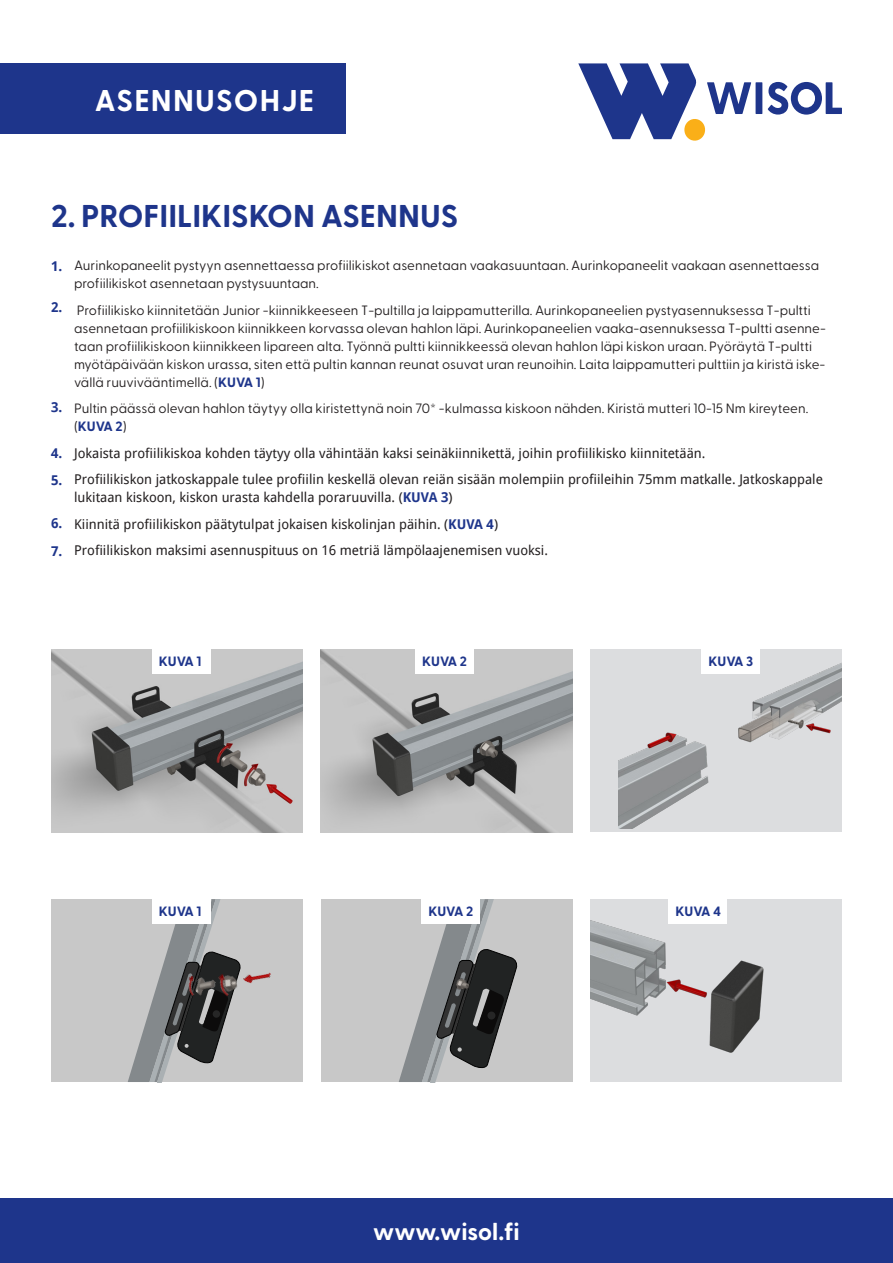
<style>
.page{position:relative;width:893px;height:1263px;background:#fff}
.page>*{position:absolute;margin:0;border:0;box-sizing:border-box;transform-origin:0 0}
.väliotsikko{font:700 31.5px "Greycliff CF";color:#1e358b}
.t1{font:700 30px "Greycliff CF";letter-spacing:.04em;color:#fff}
.t2{font:700 24px "Greycliff CF";color:#fff}
.leipis{font:13.5px/18px "Greycliff CF";color:#231f20}
.leipis-2{font:13.5px/18px "Droid Sans";color:#231f20}
.leipis-3{font:700 13.5px "Greycliff CF";color:#1e358b}
.leipis-4{font:700 13.5px "Droid Sans";color:#1e358b}
.s1{font-weight:700;color:#1e358b}
</style>
<div class="page">
<div style="left:0;top:1198px;width:893px;height:65px;background:#1e358b"></div>
<div style="left:0;top:63px;width:346px;height:71px;background:#1e358b"></div>
<div style="left:756px;top:82px;width:6px;height:32px;background:#1e358b"></div>
<svg style="left:768px;top:82px;width:74px;height:33px"></svg>
<svg style="left:578px;top:63px;width:173px;height:78px"></svg>
<img style="left:51px;top:649px;width:252px;height:183px">
<img style="left:320px;top:649px;width:252px;height:183px">
<div style="left:590px;top:649px;width:252px;height:183px;background:#dcdddf"></div>
<img style="left:619px;top:656px;width:223px;height:172px">
<div style="left:590px;top:899px;width:252px;height:183px;background:#dcdddf"></div>
<img style="left:590px;top:915px;width:174px;height:138px">
<div style="left:152px;top:638px;width:58px;height:36px;background:#fff"></div>
<div style="left:415px;top:638px;width:59px;height:36px;background:#fff"></div>
<div style="left:702px;top:638px;width:58px;height:36px;background:#fff"></div>
<div style="left:669px;top:888px;width:58px;height:36px;background:#fff"></div>
<div style="left:51px;top:899px;width:252px;height:183px;background:#c8c8c8"></div>
<svg style="left:128px;top:899px;width:113px;height:183px"></svg>
<div style="left:213px;top:1010px;width:7px;height:8px;background:#262626;border-radius:50%"></div>
<img style="left:191px;top:972px;width:21px;height:27px">
<img style="left:245px;top:972px;width:26px;height:12px">
<img style="left:181px;top:971px;width:29px;height:27px">
<img style="left:212px;top:966px;width:33px;height:33px">
<div style="left:152px;top:888px;width:58px;height:36px;background:#fff"></div>
<div style="left:320px;top:899px;width:252px;height:183px;background:#c8c8c8"></div>
<svg style="left:399px;top:899px;width:119px;height:183px"></svg>
<div style="left:487px;top:1011px;width:8px;height:8px;background:#262626;border-radius:50%"></div>
<img style="left:452px;top:974px;width:22px;height:20px">
<div style="left:421px;top:888px;width:59px;height:36px;background:#fff"></div>
<h2 class="t1" style="left:95px;top:78px;width:221px">ASENNUSOHJE</h2>
<p class="väliotsikko" style="left:51px;top:192px;width:409px">2. PROFIILIKISKON ASENNUS</p>
<p class="leipis-4" style="left:51px;top:256px;width:13px">1.</p>
<p class="leipis-4" style="left:51px;top:298px;width:13px">2.</p>
<p class="leipis-4" style="left:51px;top:398px;width:13px">3.</p>
<p class="leipis-4" style="left:51px;top:444px;width:13px">4.</p>
<p class="leipis-4" style="left:51px;top:470px;width:13px">5.</p>
<p class="leipis-4" style="left:51px;top:513px;width:13px">6.</p>
<p class="leipis-4" style="left:51px;top:541px;width:13px">7.</p>
<p class="leipis" style="left:74px;top:256px;width:747px">Aurinkopaneelit pystyyn asennettaessa profiilikiskot asennetaan vaakasuuntaan. Aurinkopaneelit vaakaan asennettaessa profiilikiskot asennetaan pystysuuntaan.</p>
<p class="leipis" style="left:74px;top:300px;width:753px">Profiilikisko kiinnitetään Junior -kiinnikkeeseen T-pultilla ja laippamutterilla. Aurinkopaneelien pystyasennuksessa T-pultti asennetaan profiilikiskoon kiinnikkeen korvassa olevan hahlon läpi. Aurinkopaneelien vaaka-asennuksessa T-pultti asenne&shy;taan profiilikiskoon kiinnikkeen lipareen alta. Työnnä pultti kiinnikkeessä olevan hahlon läpi kiskon uraan. Pyöräytä T-pultti myötäpäivään kiskon urassa, siten että pultin kannan reunat osuvat uran reunoihin. Laita laippamutteri pulttiin ja kiristä iske&shy;vällä ruuvivääntimellä. (<span class="s1">KUVA 1</span>)</p>
<p class="leipis" style="left:74px;top:399px;width:736px">Pultin päässä olevan hahlon täytyy olla kiristettynä noin 70* -kulmassa kiskoon nähden. Kiristä mutteri 10-15 Nm kireyteen. (<span class="s1">KUVA 2</span>)</p>
<p class="leipis-2" style="left:74px;top:444px;width:633px">Jokaista profiilikiskoa kohden täytyy olla vähintään kaksi seinäkiinnikettä, joihin profiilikisko kiinnitetään.</p>
<p class="leipis-2" style="left:74px;top:470px;width:750px">Profiilikiskon jatkoskappale tulee profiilin keskellä olevan reiän sisään molempiin profiileihin 75mm matkalle. Jatkoskappale lukitaan kiskoon, kiskon urasta kahdella poraruuvilla. (<span class="s1">KUVA 3</span>)</p>
<p class="leipis-2" style="left:74px;top:515px;width:425px">Kiinnitä profiilikiskon päätytulpat jokaisen kiskolinjan päihin. (<span class="s1">KUVA 4</span>)</p>
<p class="leipis-2" style="left:74px;top:541px;width:475px">Profiilikiskon maksimi asennuspituus on 16 metriä lämpölaajenemisen vuoksi.</p>
<p class="leipis-3" style="left:159px;top:651px;width:44px">KUVA 1</p>
<p class="leipis-3" style="left:422px;top:651px;width:46px">KUVA 2</p>
<p class="leipis-3" style="left:708px;top:651px;width:46px">KUVA 3</p>
<p class="leipis-3" style="left:159px;top:900px;width:44px">KUVA 1</p>
<p class="leipis-3" style="left:428px;top:900px;width:46px">KUVA 2</p>
<p class="leipis-3" style="left:676px;top:900px;width:47px">KUVA 4</p>
<h3 class="t2" style="left:373px;top:1213px;width:148px">www.wisol.fi</h3>
</div>
